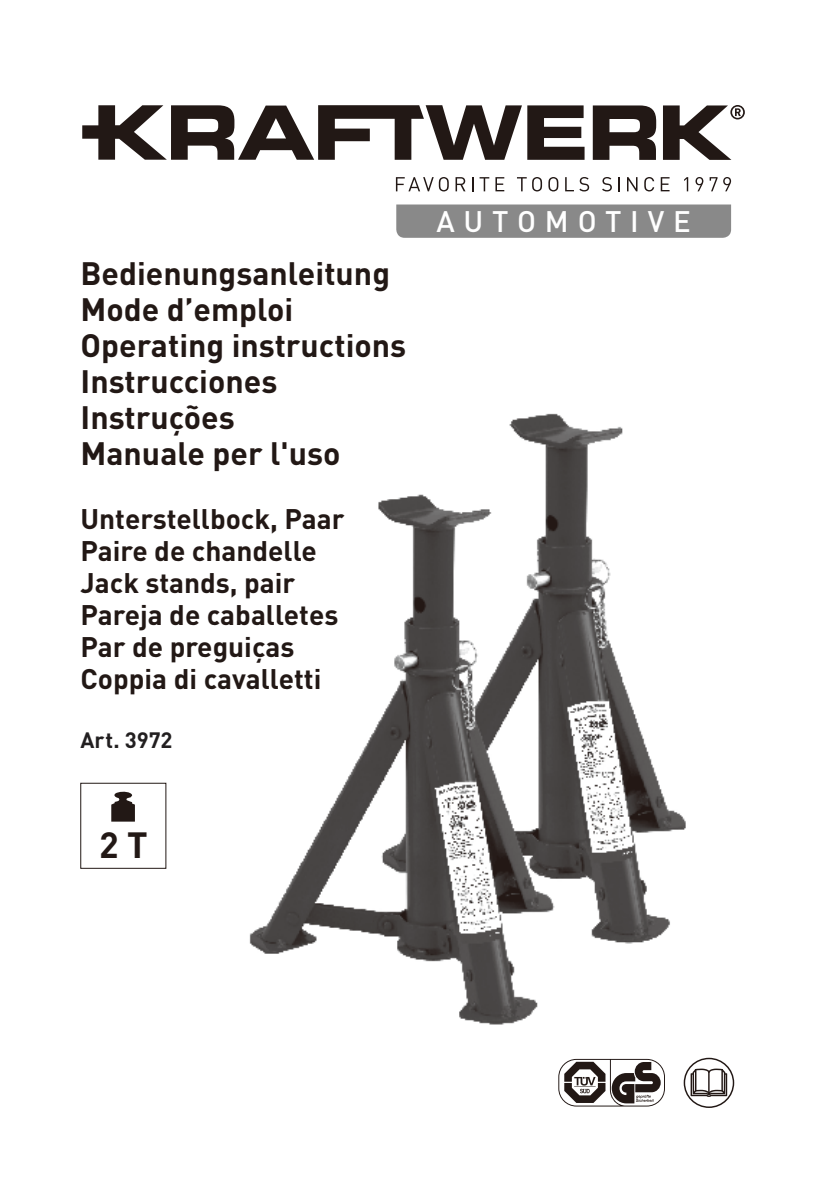
<style>
.page{position:relative;width:823px;height:1191px;background:#fff}
.page>*{position:absolute;margin:0;border:0;box-sizing:border-box;transform-origin:0 0}
.t1{font:700 36px "DIN Pro";color:#221815}
.t2{font:700 32px/36px "DIN Pro";color:#221815}
.t3{font:500 29.4px "DIN Pro";letter-spacing:.3em;color:#fff}
.t4{font:700 28px/32px "DIN Pro";color:#221815}
.t5{font:700 22px "DIN Pro";color:#221f20}
</style>
<div class="page">
<img style="left:249px;top:413px;width:437px;height:612px">
<svg style="left:558px;top:1059px;width:106px;height:47px"></svg>
<svg style="left:683px;top:1057px;width:50px;height:51px"></svg>
<div style="left:80px;top:782px;width:86px;height:87px;background:#fff;border:1px solid #221815"></div>
<svg style="left:111px;top:791px;width:24px;height:30px"></svg>
<div style="left:396px;top:204px;width:334px;height:34px;background:#898989"></div>
<svg style="left:527px;top:105px;width:57px;height:55px"></svg>
<svg style="left:592px;top:105px;width:63px;height:55px"></svg>
<svg style="left:663px;top:105px;width:81px;height:55px"></svg>
<svg style="left:82px;top:105px;width:439px;height:55px"></svg>
<svg style="left:395px;top:177px;width:53px;height:14px"></svg>
<svg style="left:455px;top:177px;width:10px;height:14px"></svg>
<svg style="left:472px;top:177px;width:1px;height:14px"></svg>
<svg style="left:479px;top:177px;width:10px;height:14px"></svg>
<svg style="left:495px;top:177px;width:9px;height:14px"></svg>
<svg style="left:517px;top:177px;width:24px;height:14px"></svg>
<svg style="left:548px;top:177px;width:10px;height:14px"></svg>
<svg style="left:565px;top:177px;width:8px;height:14px"></svg>
<svg style="left:579px;top:177px;width:9px;height:14px"></svg>
<svg style="left:602px;top:177px;width:9px;height:14px"></svg>
<svg style="left:618px;top:177px;width:1px;height:14px"></svg>
<svg style="left:627px;top:177px;width:10px;height:14px"></svg>
<svg style="left:644px;top:177px;width:9px;height:14px"></svg>
<svg style="left:660px;top:177px;width:9px;height:14px"></svg>
<svg style="left:684px;top:177px;width:3px;height:14px"></svg>
<svg style="left:695px;top:177px;width:8px;height:14px"></svg>
<svg style="left:709px;top:177px;width:21px;height:14px"></svg>
<p class="t2" style="left:80px;top:253px;width:327px">Bedienungsanleitung<br>Mode d’emploi<br>Operating instructions<br>Instrucciones<br>Instruções<br>Manuale per l'uso</p>
<p class="t4" style="left:80px;top:501px;width:265px">Unterstellbock, Paar<br>Paire de chandelle<br>Jack stands, pair<br>Pareja de caballetes<br>Par de preguiças<br>Coppia di cavalletti</p>
<p class="t5" style="left:80px;top:722px;width:93px">Art. 3972</p>
<p class="t3" style="left:436px;top:199px;width:256px">AUTOMOTIVE</p>
<p class="t1" style="left:99px;top:817px;width:50px">2 T</p>
</div>
